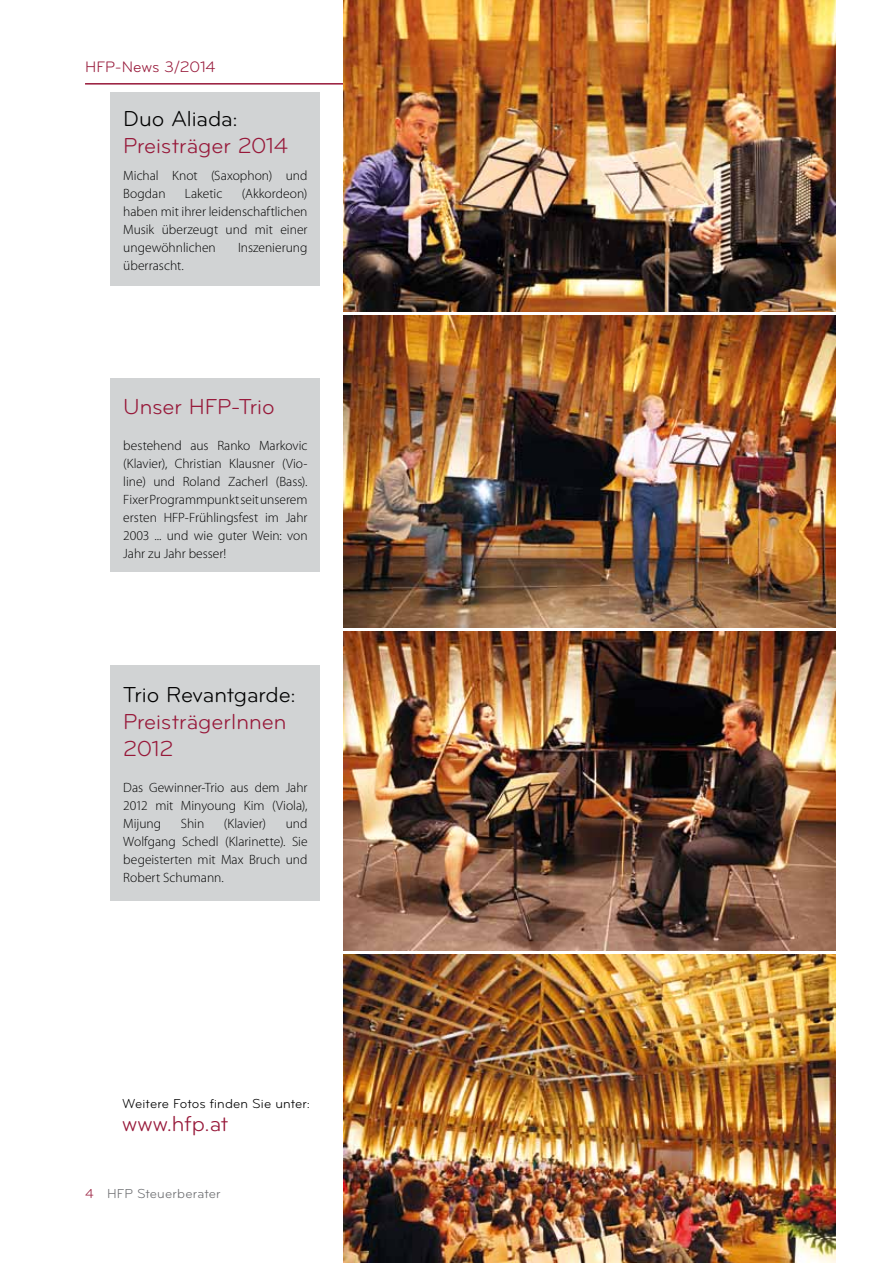
<style>
.page{position:relative;width:893px;height:1263px;background:#fff}
.page>*{position:absolute;margin:0;border:0;box-sizing:border-box;transform-origin:0 0}
.t1{font:22.5px/27px "Bryant";letter-spacing:-.005em;color:#971839}
.t2{font:22.5px "Bryant";letter-spacing:-.005em;color:#000}
.t3{font:15.75px "Bryant";color:#971839}
.t4{font:300 13.5px/18px "Myriad Pro";color:#000;text-align:justify}
.t5{font:13.5px "Bryant";letter-spacing:.01em;color:#000}
.t6{font:13.5px "Bryant";letter-spacing:.01em;color:#6d6e71}
.s1{color:#971839}
</style>
<div class="page">
<hr style="left:85px;top:83px;width:748px;height:2px;background:#971839">
<img style="left:343px;top:0;width:492px;height:311px">
<div style="left:111px;top:665px;width:209px;height:236px;background:#d1d3d4"></div>
<div style="left:111px;top:379px;width:209px;height:193px;background:#d1d3d4"></div>
<div style="left:111px;top:92px;width:209px;height:193px;background:#d1d3d4"></div>
<img style="left:343px;top:316px;width:492px;height:311px">
<img style="left:343px;top:631px;width:492px;height:319px">
<img style="left:343px;top:954px;width:492px;height:309px">
<p class="t3" style="left:85px;top:57px;width:132px">HFP-News 3/2014</p>
<h1 class="t2" style="left:123px;top:105px;width:116px">Duo Aliada:</h1>
<h1 class="t1" style="left:123px;top:132px;width:166px">Preisträger 2014</h1>
<p class="t4" style="left:123px;top:167px;width:186px">Michal Knot (Saxophon) und<br>Bogdan</p>
<p class="t4" style="left:123px;top:185px;width:186px;text-indent:118px">(Akkordeon) haben mit ihrer leidenschaftlichen Musik überzeugt und mit einer ungewöhnlichen</p>
<p class="t4" style="left:185px;top:185px;width:39px">Laketic</p>
<p class="t4" style="left:238px;top:239px;width:71px">Inszenierung</p>
<p class="t4" style="left:123px;top:257px;width:62px">überrascht.</p>
<h1 class="t1" style="left:123px;top:393px;width:153px">Unser HFP-Trio</h1>
<p class="t4" style="left:123px;top:437px;width:186px">bestehend aus Ranko Markovic (Klavier), Christian Klausner (Vio&shy;line) und Roland Zacherl (Bass).<br>Fixer Programmpunkt seit unserem ersten HFP-Frühlingsfest im Jahr 2003 ... und wie guter Wein: von Jahr zu Jahr besser!</p>
<h1 class="t2" style="left:123px;top:681px;width:174px">Trio Revantgarde:</h1>
<h1 class="t1" style="left:123px;top:708px;width:165px">PreisträgerInnen<br>2012</h1>
<p class="t4" style="left:123px;top:779px;width:186px">Das Gewinner-Trio aus dem Jahr 2012 mit Minyoung Kim (Viola), Mijung</p>
<p class="t4" style="left:123px;top:815px;width:186px;text-indent:162px">und Wolfgang Schedl (Klarinette). Sie begeisterten mit Max Bruch und Robert Schumann.</p>
<p class="t4" style="left:181px;top:815px;width:25px">Shin</p>
<p class="t4" style="left:224px;top:815px;width:44px">(Klavier)</p>
<p class="t5" style="left:123px;top:1096px;width:189px">Weitere Fotos finden Sie unter:</p>
<h1 class="t1" style="left:123px;top:1110px;width:107px">www.hfp.at</h1>
<p class="t6" style="left:85px;top:1186px;width:137px"><span class="s1">4</span> HFP Steuerberater</p>
</div>
